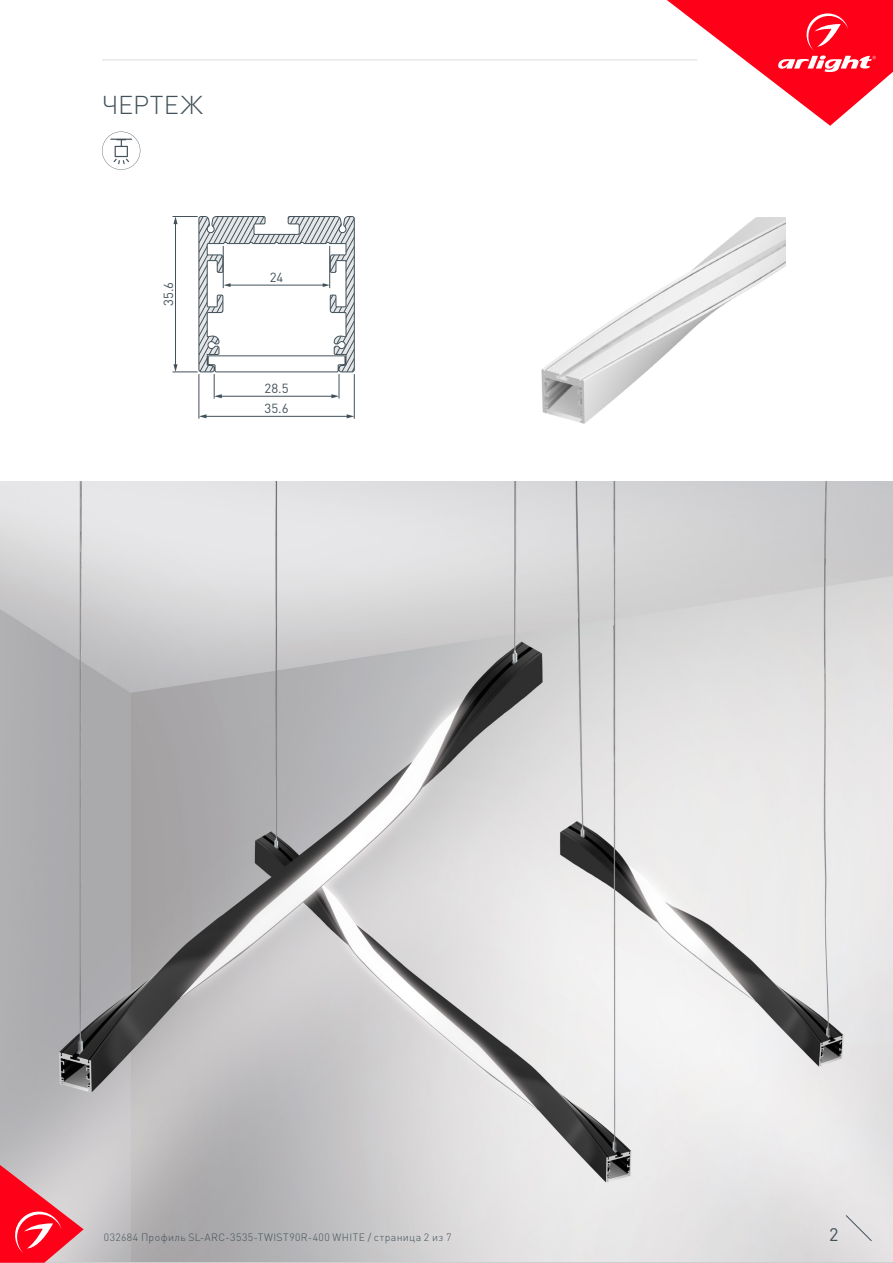
<style>
.page{position:relative;width:893px;height:1263px;background:#fff}
.page>*{position:absolute;margin:0;border:0;box-sizing:border-box;transform-origin:0 0}
.t1{font:300 25.5px "DIN Pro";letter-spacing:.01em;color:#425159}
.t2{font:18px "DIN Pro";color:#425159}
.t3{font:13.05px "DIN Pro";color:#425159}
.t4{font:300 10.5px "DIN Pro";letter-spacing:.04em;color:#425159}
</style>
<div class="page">
<img style="left:0;top:481px;width:893px;height:781px">
<svg style="left:0;top:1165px;width:84px;height:98px;background:#eb5f6d"></svg>
<svg style="left:845px;top:1215px;width:27px;height:26px"></svg>
<svg style="left:667px;top:0;width:226px;height:126px"></svg>
<hr style="left:102px;top:60px;width:595px;height:1px;background:#dcdddf">
<img style="left:541px;top:217px;width:244px;height:207px">
<hr style="left:354px;top:374px;width:1px;height:45px;background:#425159">
<hr style="left:199px;top:374px;width:1px;height:45px;background:#425159">
<hr style="left:205px;top:416px;width:143px;height:1px;background:#425159">
<svg style="left:347px;top:414px;width:7px;height:4px"></svg>
<svg style="left:199px;top:414px;width:7px;height:4px"></svg>
<svg style="left:173px;top:216px;width:182px;height:183px"></svg>
<hr style="left:329px;top:246px;width:1px;height:42px;background:#425159">
<hr style="left:223px;top:246px;width:1px;height:42px;background:#425159">
<svg style="left:102px;top:132px;width:38px;height:38px"></svg>
<p class="t1" style="left:102px;top:87px;width:102px">ЧЕРТЕЖ</p>
<p class="t3" style="left:160px;top:306px;width:26px;rotate:-90deg">35.6</p>
<p class="t3" style="left:270px;top:268px;width:15px">24</p>
<p class="t3" style="left:265px;top:380px;width:26px">28.5</p>
<p class="t3" style="left:265px;top:400px;width:26px">35.6</p>
<p class="t4" style="left:104px;top:1230px;width:349px">032684 Профиль SL-ARC-3535-TWIST90R-400 WHITE / страница 2 из 7</p>
<p class="t2" style="left:829px;top:1222px;width:11px">2</p>
</div>
